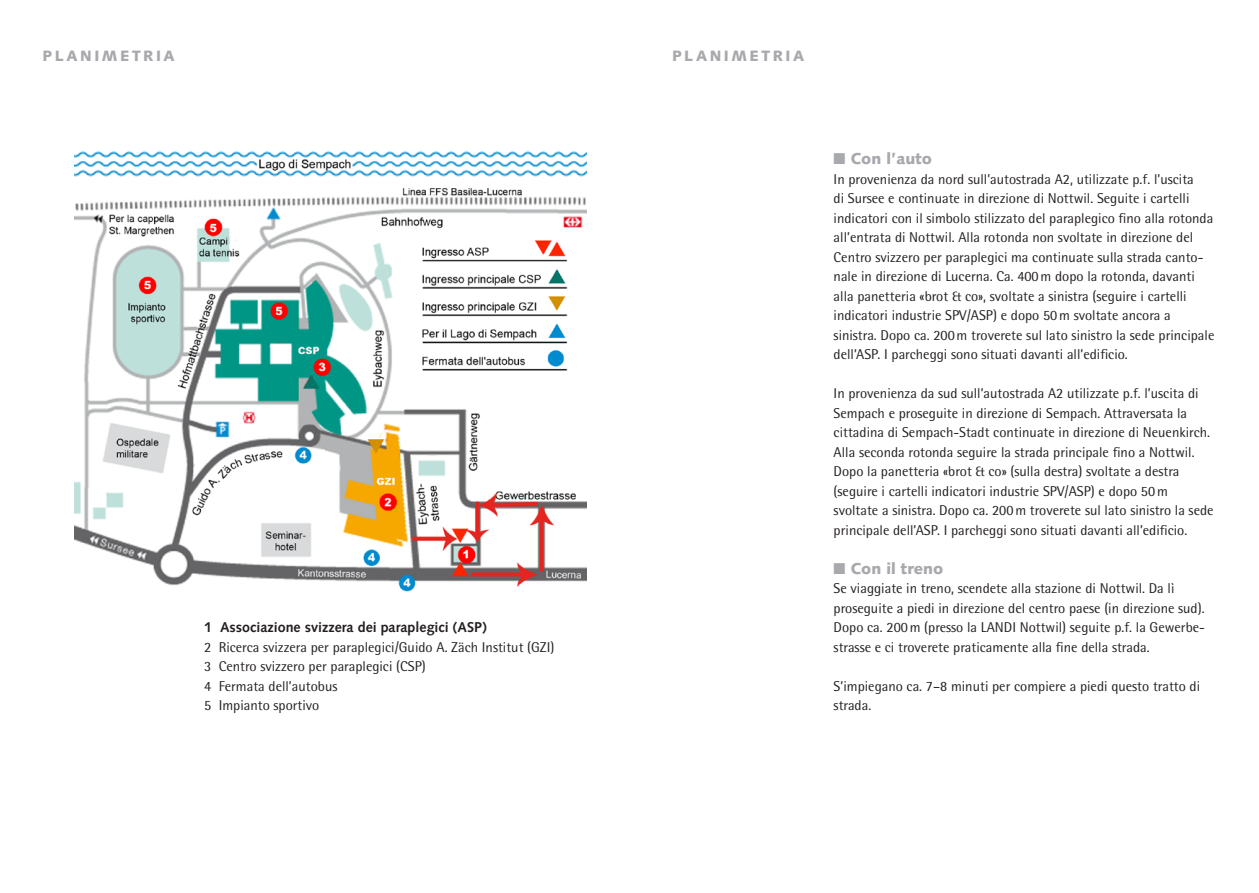
<style>
.page{position:relative;width:1259px;height:893px;background:#fff}
.page>*{position:absolute;margin:0;border:0;box-sizing:border-box;transform-origin:0 0}
.t1{font:900 15.75px "Syntax";color:#a8a9ad}
.t2{font:900 15px "Syntax";letter-spacing:.17em;color:#a8a9ad}
.t3{font:14.25px/19.5px "Rotis Semi Sans";color:#231f20}
.t4{font:700 14.25px "Syntax";color:#231f20}
</style>
<div class="page">
<img style="left:74px;top:151px;width:513px;height:440px">
<p class="t2" style="left:43px;top:47px;width:134px">PLANIMETRIA</p>
<p class="t2" style="left:672px;top:47px;width:134px">PLANIMETRIA</p>
<p class="t4" style="left:204px;top:619px;width:284px">1 Associazione svizzera dei paraplegici (ASP)</p>
<p class="t3" style="left:204px;top:637px;width:352px">2 Ricerca svizzera per paraplegici/Guido A. Zäch Institut (GZI)<br>3 Centro svizzero per paraplegici (CSP)<br>4 Fermata dell’autobus<br>5 Impianto sportivo</p>
<p class="t1" style="left:833px;top:149px;width:100px">■ Con l’auto</p>
<p class="t3" style="left:833px;top:169px;width:382px">In provenienza da nord sull’autostrada A2, utilizzate p.f. l’uscita<br>di Sursee e continuate in direzione di Nottwil. Seguite i cartelli indicatori con il simbolo stilizzato del paraplegico fino alla rotonda all’entrata di Nottwil. Alla rotonda non svoltate in direzione del Centro svizzero per paraplegici ma continuate sulla strada canto&shy;nale in direzione di Lucerna. Ca. 400m dopo la rotonda, davanti alla panetteria «brot &amp; co», svoltate a sinistra (seguire i cartelli indicatori industrie SPV/ASP) e dopo 50m svoltate ancora a sinistra. Dopo ca. 200m troverete sul lato sinistro la sede principale dell’ASP. I parcheggi sono situati davanti all’edificio.</p>
<p class="t3" style="left:833px;top:383px;width:381px">In provenienza da sud sull’autostrada A2 utilizzate p.f. l’uscita di Sempach e proseguite in direzione di Sempach. Attraversata la cittadina di Sempach-Stadt continuate in direzione di Neuenkirch.<br>Alla seconda rotonda seguire la strada principale fino a Nottwil.<br>Dopo la panetteria «brot &amp; co» (sulla destra) svoltate a destra (seguire i cartelli indicatori industrie SPV/ASP) e dopo 50m svoltate a sinistra. Dopo ca. 200m troverete sul lato sinistro la sede principale dell’ASP. I parcheggi sono situati davanti all’edificio.</p>
<p class="t1" style="left:833px;top:559px;width:111px">■ Con il treno</p>
<p class="t3" style="left:833px;top:578px;width:373px">Se viaggiate in treno, scendete alla stazione di Nottwil. Da lì proseguite a piedi in direzione del centro paese (in direzione sud).<br>Dopo ca. 200m (presso la LANDI Nottwil) seguite p.f. la Gewerbe&shy;strasse e ci troverete praticamente alla fine della strada.</p>
<p class="t3" style="left:833px;top:676px;width:368px">S’impiegano ca. 7–8 minuti per compiere a piedi questo tratto di strada.</p>
</div>
